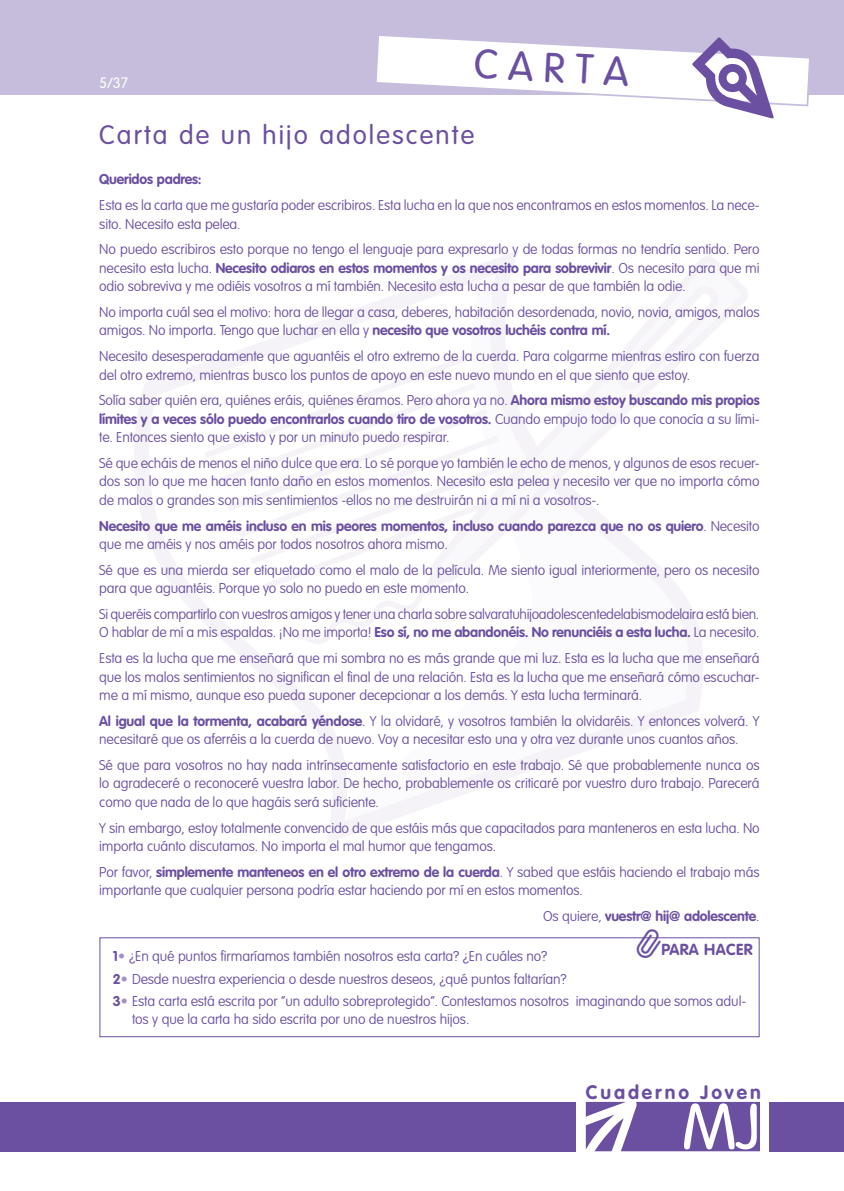
<style>
.page{position:relative;width:844px;height:1191px;background:#fff}
.page>*{position:absolute;margin:0;border:0;box-sizing:border-box;transform-origin:0 0}
.t1{font:300 42px "Vag";color:#6b4fa0}
.t2{font:300 26.25px "VAG Rounded Std";letter-spacing:.08em;color:#6b4fa0}
.t3{font:700 19.25px "VAG Rounded Std";letter-spacing:.15em;color:#6b4fa0}
.t4{font:700 15.75px "VAG Rounded Std";letter-spacing:.025em;color:#6b4fa0}
.t5{font:300 14.88px "VAG Rounded Std";color:#fff}
.t6{font:100 14px/18.4px "VAG Rounded Std";letter-spacing:-.01em;color:#6b4fa0}
.t7{font:700 14px/18.4px "VAG Rounded Std";letter-spacing:-.01em;color:#6b4fa0}
.s1{font-weight:700}
.s2{font-weight:100}
.s3{font-weight:700;color:#a190c4}
</style>
<div class="page">
<div style="left:0;top:0;width:843px;height:94px;background:#c6bcdc"></div>
<svg style="left:585px;top:1101px;width:175px;height:50px"></svg>
<div style="left:769px;top:1102px;width:74px;height:49px;background:#6b4fa0"></div>
<div style="left:0;top:1102px;width:575px;height:49px;background:#6b4fa0"></div>
<svg style="left:374px;top:36px;width:437px;height:82px"></svg>
<div style="left:99px;top:937px;width:660px;height:100px;border:1px solid #6b4fa0"></div>
<svg style="left:134px;top:251px;width:569px;height:592px"></svg>
<svg style="left:204px;top:356px;width:318px;height:289px"></svg>
<svg style="left:432px;top:256px;width:316px;height:326px"></svg>
<svg style="left:583px;top:285px;width:135px;height:142px"></svg>
<svg style="left:630px;top:937px;width:35px;height:2px"></svg>
<h1 class="t1" style="left:475px;top:41px;width:156px;rotate:3deg">CARTA</h1>
<p class="t5" style="left:99px;top:75px;width:30px">5/37</p>
<h2 class="t2" style="left:99px;top:120px;width:376px">Carta de un hijo adolescente</h2>
<p class="t7" style="left:99px;top:171px;width:104px">Queridos padres:</p>
<p class="t6" style="left:99px;top:197px;width:661px">Esta es la carta que me gustaría poder escribiros. Esta lucha en la que nos encontramos en estos momentos. La nece&shy;sito. Necesito esta pelea.</p>
<p class="t6" style="left:99px;top:241px;width:661px;text-align:justify">No puedo escribiros esto porque no tengo el lenguaje para expresarlo y de todas formas no tendría sentido. Pero necesito esta lucha. <span class="s1">Necesito odiaros en estos momentos y os necesito para sobrevivir</span>. Os necesito para que mi odio sobreviva y me odiéis vosotros a mí también. Necesito esta lucha a pesar de que también la odie.</p>
<p class="t6" style="left:99px;top:303px;width:661px">No importa cuál sea el motivo: hora de llegar a casa, deberes, habitación desordenada, novio, novia, amigos, malos amigos. No importa. Tengo que luchar en ella y <span class="s1">necesito que vosotros luchéis contra mí.</span></p>
<p class="t6" style="left:99px;top:348px;width:661px">Necesito desesperadamente que aguantéis el otro extremo de la cuerda. Para colgarme mientras estiro con fuerza del otro extremo, mientras busco los puntos de apoyo en este nuevo mundo en el que siento que estoy.</p>
<p class="t6" style="left:99px;top:392px;width:661px;text-align:justify">Solía saber quién era, quiénes eráis, quiénes éramos. Pero ahora ya no. <span class="s1">Ahora mismo estoy buscando mis propios límites y a veces sólo puedo encontrarlos cuando tiro de vosotros.</span> Cuando empujo todo lo que conocía a su lími&shy;te. Entonces siento que existo y por un minuto puedo respirar.</p>
<p class="t6" style="left:99px;top:454px;width:661px;text-align:justify">Sé que echáis de menos el niño dulce que era. Lo sé porque yo también le echo de menos, y algunos de esos recuer&shy;dos son lo que me hacen tanto daño en estos momentos. Necesito esta pelea y necesito ver que no importa cómo de malos o grandes son mis sentimientos -ellos no me destruirán ni a mí ni a vosotros-.</p>
<p class="t7" style="left:99px;top:517px;width:661px">Necesito que me améis incluso en mis peores momentos, incluso cuando parezca que no os quiero<span class="s2">. Necesito que me améis y nos améis por todos nosotros ahora mismo.</span></p>
<p class="t6" style="left:99px;top:561px;width:661px">Sé que es una mierda ser etiquetado como el malo de la película. Me siento igual interiormente, pero os necesito para que aguantéis. Porque yo solo no puedo en este momento.</p>
<p class="t6" style="left:99px;top:605px;width:661px">Si queréis compartirlo con vuestros amigos y tener una charla sobre salvaratuhijoadolescentedelabismodelaira está bien.<br>O hablar de mí a mis espaldas. ¡No me importa! <span class="s1">Eso sí, no me abandonéis. No renunciéis a esta lucha.</span> La necesito.</p>
<p class="t6" style="left:99px;top:649px;width:661px;text-align:justify">Esta es la lucha que me enseñará que mi sombra no es más grande que mi luz. Esta es la lucha que me enseñará que los malos sentimientos no significan el final de una relación. Esta es la lucha que me enseñará cómo escuchar&shy;me a mí mismo, aunque eso pueda suponer decepcionar a los demás. Y esta lucha terminará.</p>
<p class="t6" style="left:99px;top:712px;width:661px"><span class="s1">Al igual que la tormenta, acabará yéndose</span>. Y la olvidaré, y vosotros también la olvidaréis. Y entonces volverá. Y necesitaré que os aferréis a la cuerda de nuevo. Voy a necesitar esto una y otra vez durante unos cuantos años.</p>
<p class="t6" style="left:99px;top:756px;width:661px;text-align:justify">Sé que para vosotros no hay nada intrínsecamente satisfactorio en este trabajo. Sé que probablemente nunca os lo agradeceré o reconoceré vuestra labor. De hecho, probablemente os criticaré por vuestro duro trabajo. Parecerá como que nada de lo que hagáis será suficiente.</p>
<p class="t6" style="left:99px;top:819px;width:661px">Y sin embargo, estoy totalmente convencido de que estáis más que capacitados para manteneros en esta lucha. No importa cuánto discutamos. No importa el mal humor que tengamos.</p>
<p class="t6" style="left:99px;top:863px;width:661px">Por favor, <span class="s1">simplemente manteneos en el otro extremo de la cuerda</span>. Y sabed que estáis haciendo el trabajo más importante que cualquier persona podría estar haciendo por mí en estos momentos.</p>
<p class="t7" style="left:543px;top:907px;width:218px"><span class="s2">Os quiere,</span> vuestr@ hij@ adolescente<span class="s2">.</span></p>
<p class="t4" style="left:661px;top:940px;width:93px">PARA HACER</p>
<p class="t6" style="left:113px;top:945px;width:635px;line-height:22.4px"><span class="s1">1</span><span class="s3">•</span> ¿En qué puntos firmaríamos también nosotros esta carta? ¿En cuáles no?<br><span class="s1">2</span><span class="s3">•</span> Desde nuestra experiencia o desde nuestros deseos, ¿qué puntos faltarían?<br><span class="s1">3</span><span class="s3">•</span> Esta carta está escrita por “un adulto sobreprotegido”. Contestamos nosotros imaginando que somos adul-</p>
<p class="t6" style="left:132px;top:1010px;width:339px">tos y que la carta ha sido escrita por uno de nuestros hijos.</p>
<h3 class="t3" style="left:585px;top:1081px;width:176px">Cuaderno Joven</h3>
</div>
